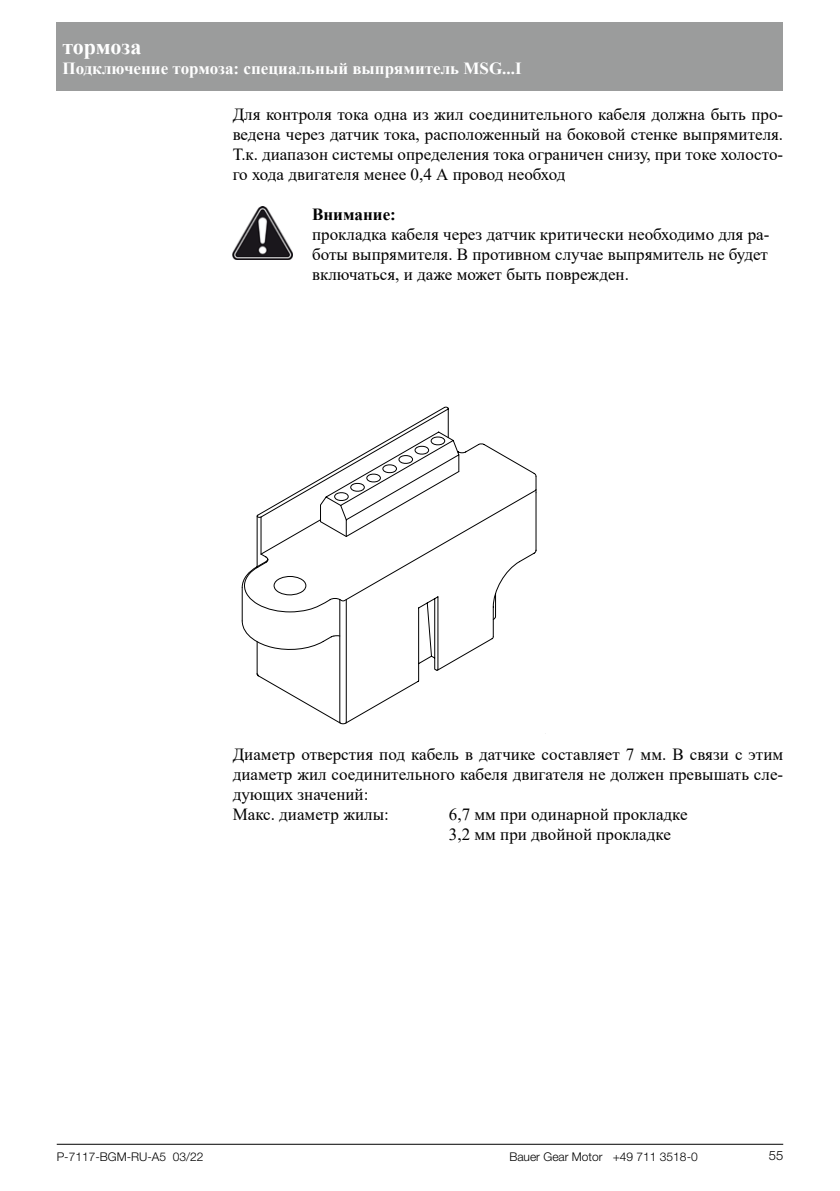
<style>
.page{position:relative;width:840px;height:1191px;background:#fff}
.page>*{position:absolute;margin:0;border:0;box-sizing:border-box;transform-origin:0 0}
.t1{font:700 22px "Times New Roman";letter-spacing:-.005em;color:#fff}
.t2{font:17px/20px "Times New Roman";color:#000;text-align:justify}
.t3{font:700 17px "Times New Roman";color:#fff}
.t4{font:700 17px "Times New Roman";color:#000}
.t5{font:300 13px "Helvetica Neue LT Std";color:#000}
.t6{font:300 12px "Helvetica Neue LT Std";color:#000}
</style>
<div class="page">
<svg style="left:256px;top:651px;width:164px;height:73px"></svg>
<svg style="left:242px;top:515px;width:15px;height:136px"></svg>
<hr style="left:339px;top:599px;width:1px;height:123px;background:#000">
<hr style="left:346px;top:599px;width:1px;height:123px;background:#000">
<svg style="left:257px;top:406px;width:279px;height:274px"></svg>
<div style="left:57px;top:23px;width:725px;height:68px;background:#9b9c9c"></div>
<img style="left:232px;top:206px;width:60px;height:53px">
<hr style="left:57px;top:1144px;width:725px;height:1px;background:#000">
<p class="t1" style="left:62px;top:31px;width:80px">тормоза</p>
<p class="t3" style="left:62px;top:56px;width:460px">Подключение тормоза: специальный выпрямитель MSG...I</p>
<p class="t2" style="left:232px;top:104px;width:551px">Для контроля тока одна из жил соединительного кабеля должна быть про&shy;ведена через датчик тока, расположенный на боковой стенке выпрямителя.<br>Т.к. диапазон системы определения тока ограничен снизу, при токе холосто&shy;го хода двигателя менее 0,4 А провод необход</p>
<p class="t4" style="left:312px;top:202px;width:85px">Внимание:</p>
<p class="t2" style="left:312px;top:224px;width:458px">прокладка кабеля через датчик критически необходимо для ра&shy;боты выпрямителя. В противном случае выпрямитель не будет включаться, и даже может быть поврежден.</p>
<p class="t2" style="left:232px;top:744px;width:551px;text-align:left">Диаметр отверстия под кабель в датчике составляет 7 мм. В связи с этим диаметр жил соединительного кабеля двигателя не должен превышать сле&shy;дующих значений:<br>Макс. диаметр жилы:</p>
<p class="t2" style="left:448px;top:804px;width:240px">6,7 мм при одинарной прокладке<br>3,2 мм при двойной прокладке</p>
<p class="t6" style="left:57px;top:1149px;width:148px">P-7117-BGM-RU-A5 03/22</p>
<p class="t6" style="left:509px;top:1149px;width:190px">Bauer Gear Motor +49 711 3518-0</p>
<p class="t5" style="left:768px;top:1147px;width:16px">55</p>
</div>
